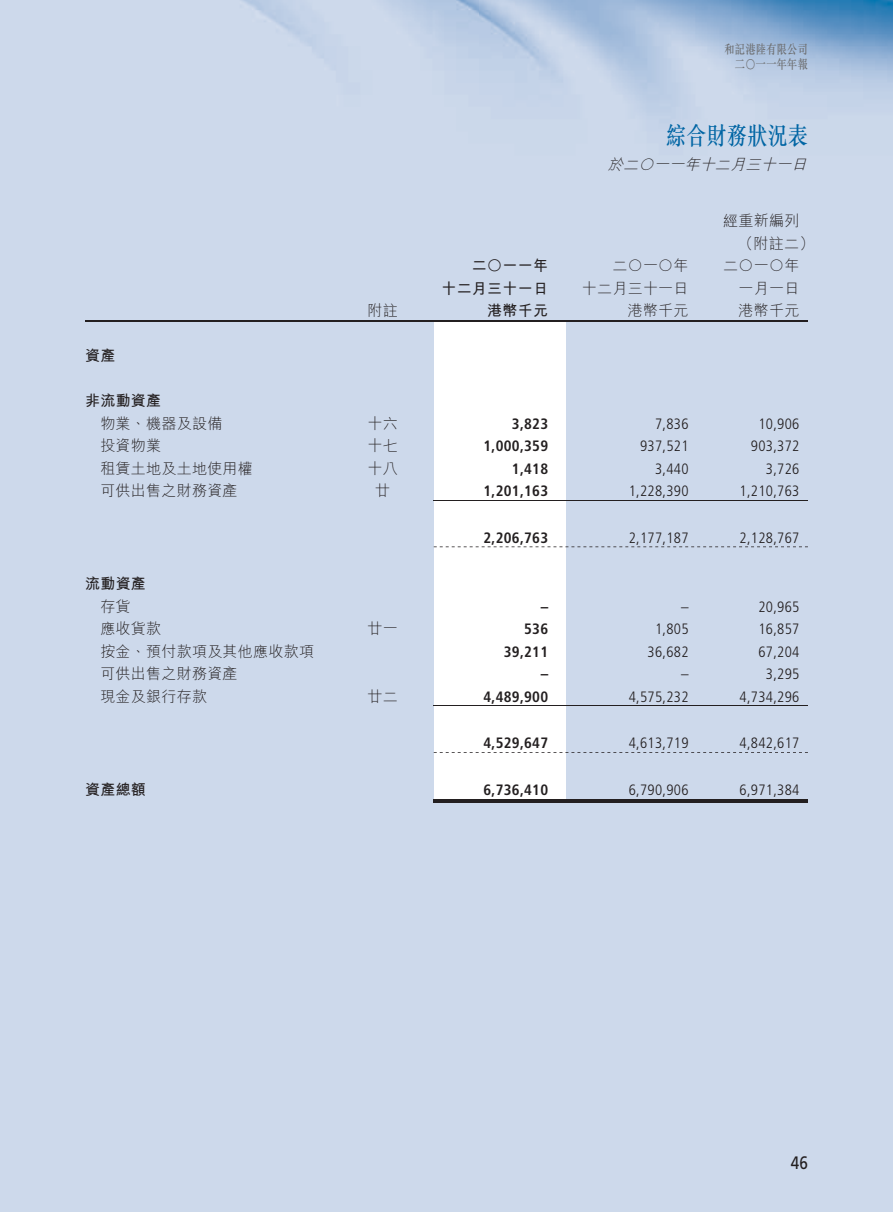
<style>
.page{position:relative;width:893px;height:1212px;background:#cdd9eb}
.page>*{position:absolute;margin:0;border:0;box-sizing:border-box;transform-origin:0 0}
.t1{font:24.75px "M Sung HK Medium B5 pc H";letter-spacing:.025em;color:#0065a4;scale:.8 1}
.t2{font:18px "Frutiger";color:#231f20;scale:.85 1}
.t3{font:300 condensed 15px "Frutiger";letter-spacing:.02em;color:#231f20}
.t4{font:15px/22.5px "M Hei HK Light B5 pc H";letter-spacing:.02em;color:#231f20}
.t5{font:700 condensed 15px "Frutiger";letter-spacing:.02em;color:#231f20}
.t6{font:15px "M Hei HK Bold B5 pc H";letter-spacing:.02em;color:#231f20}
.t7{font:italic 15px "M Hei HK Light B5 pc H";color:#231f20}
.t8{font:12.75px/15px "M Sung HK Medium B5 pc H";letter-spacing:.025em;color:#6d6e70;text-align:right;scale:.8 1}
</style>
<div class="page">
<img style="left:243px;top:0;width:650px;height:123px">
<div style="left:434px;top:321px;width:132px;height:478px;background:#fff"></div>
<hr style="left:85px;top:320px;width:723px;height:1px;background:#231f20">
<hr style="left:434px;top:500px;width:374px;height:1px;background:#231f20">
<svg style="left:434px;top:546px;width:374px;height:1px"></svg>
<hr style="left:434px;top:705px;width:374px;height:1px;background:#231f20">
<svg style="left:434px;top:752px;width:374px;height:1px"></svg>
<hr style="left:434px;top:799px;width:374px;height:3px;background:#231f20">
<p class="t8" style="left:724px;top:43px;width:106px">和記港陸有限公司二○一一年年報</p>
<h1 class="t1" style="left:666px;top:126px;width:179px">綜合財務狀況表</h1>
<p class="t7" style="left:608px;top:158px;width:204px">於二○一一年十二月三十一日</p>
<p class="t4" style="left:738px;top:211px;width:78px;text-indent:-15px">經重新編列（附註二）</p>
<p class="t6" style="left:472px;top:260px;width:78px">二○一一年</p>
<p class="t4" style="left:612px;top:256px;width:78px">二○一○年</p>
<p class="t4" style="left:723px;top:256px;width:78px">二○一○年</p>
<p class="t6" style="left:441px;top:282px;width:108px">十二月三十一日</p>
<p class="t4" style="left:582px;top:279px;width:108px">十二月三十一日</p>
<p class="t4" style="left:739px;top:279px;width:62px">一月一日</p>
<p class="t4" style="left:367px;top:301px;width:32px">附註</p>
<p class="t6" style="left:487px;top:305px;width:62px">港幣千元</p>
<p class="t4" style="left:628px;top:301px;width:62px">港幣千元</p>
<p class="t4" style="left:739px;top:301px;width:62px">港幣千元</p>
<p class="t6" style="left:85px;top:350px;width:32px">資產</p>
<p class="t6" style="left:85px;top:395px;width:78px">非流動資產</p>
<p class="t4" style="left:100px;top:414px;width:124px">物業、機器及設備</p>
<p class="t4" style="left:367px;top:414px;width:32px">十六</p>
<p class="t5" style="left:512px;top:417px;width:38px">3,823</p>
<p class="t3" style="left:655px;top:417px;width:35px">7,836</p>
<p class="t3" style="left:758px;top:417px;width:43px">10,906</p>
<p class="t4" style="left:100px;top:436px;width:62px">投資物業</p>
<p class="t4" style="left:367px;top:436px;width:32px">十七</p>
<p class="t5" style="left:483px;top:440px;width:66px">1,000,359</p>
<p class="t3" style="left:640px;top:440px;width:50px">937,521</p>
<p class="t3" style="left:751px;top:440px;width:50px">903,372</p>
<p class="t4" style="left:100px;top:459px;width:154px">租賃土地及土地使用權</p>
<p class="t4" style="left:367px;top:459px;width:32px">十八</p>
<p class="t5" style="left:512px;top:462px;width:38px">1,418</p>
<p class="t3" style="left:655px;top:462px;width:35px">3,440</p>
<p class="t3" style="left:766px;top:462px;width:35px">3,726</p>
<p class="t4" style="left:100px;top:481px;width:139px">可供出售之財務資產</p>
<p class="t4" style="left:375px;top:481px;width:16px">廿</p>
<p class="t5" style="left:483px;top:485px;width:66px">1,201,163</p>
<p class="t3" style="left:629px;top:485px;width:61px">1,228,390</p>
<p class="t3" style="left:739px;top:485px;width:61px">1,210,763</p>
<p class="t5" style="left:483px;top:531px;width:66px">2,206,763</p>
<p class="t3" style="left:629px;top:531px;width:61px">2,177,187</p>
<p class="t3" style="left:739px;top:531px;width:61px">2,128,767</p>
<p class="t6" style="left:85px;top:578px;width:62px">流動資產</p>
<p class="t4" style="left:100px;top:597px;width:32px">存貨</p>
<p class="t5" style="left:541px;top:600px;width:9px">–</p>
<p class="t3" style="left:681px;top:600px;width:9px">–</p>
<p class="t3" style="left:758px;top:600px;width:43px">20,965</p>
<p class="t4" style="left:100px;top:619px;width:62px">應收貨款</p>
<p class="t4" style="left:367px;top:619px;width:32px">廿一</p>
<p class="t5" style="left:524px;top:623px;width:26px">536</p>
<p class="t3" style="left:655px;top:623px;width:35px">1,805</p>
<p class="t3" style="left:758px;top:623px;width:43px">16,857</p>
<p class="t4" style="left:100px;top:642px;width:215px">按金、預付款項及其他應收款項</p>
<p class="t5" style="left:504px;top:645px;width:46px">39,211</p>
<p class="t3" style="left:647px;top:645px;width:43px">36,682</p>
<p class="t3" style="left:758px;top:645px;width:43px">67,204</p>
<p class="t4" style="left:100px;top:664px;width:139px">可供出售之財務資產</p>
<p class="t5" style="left:541px;top:668px;width:9px">–</p>
<p class="t3" style="left:681px;top:668px;width:9px">–</p>
<p class="t3" style="left:766px;top:668px;width:35px">3,295</p>
<p class="t4" style="left:100px;top:687px;width:108px">現金及銀行存款</p>
<p class="t4" style="left:367px;top:687px;width:32px">廿二</p>
<p class="t5" style="left:483px;top:690px;width:66px">4,489,900</p>
<p class="t3" style="left:629px;top:690px;width:61px">4,575,232</p>
<p class="t3" style="left:739px;top:690px;width:61px">4,734,296</p>
<p class="t5" style="left:483px;top:737px;width:66px">4,529,647</p>
<p class="t3" style="left:629px;top:737px;width:61px">4,613,719</p>
<p class="t3" style="left:739px;top:737px;width:61px">4,842,617</p>
<p class="t6" style="left:85px;top:783px;width:62px">資產總額</p>
<p class="t5" style="left:483px;top:783px;width:66px">6,736,410</p>
<p class="t3" style="left:629px;top:783px;width:61px">6,790,906</p>
<p class="t3" style="left:739px;top:783px;width:61px">6,971,384</p>
<p class="t2" style="left:791px;top:1156px;width:22px">46</p>
</div>
